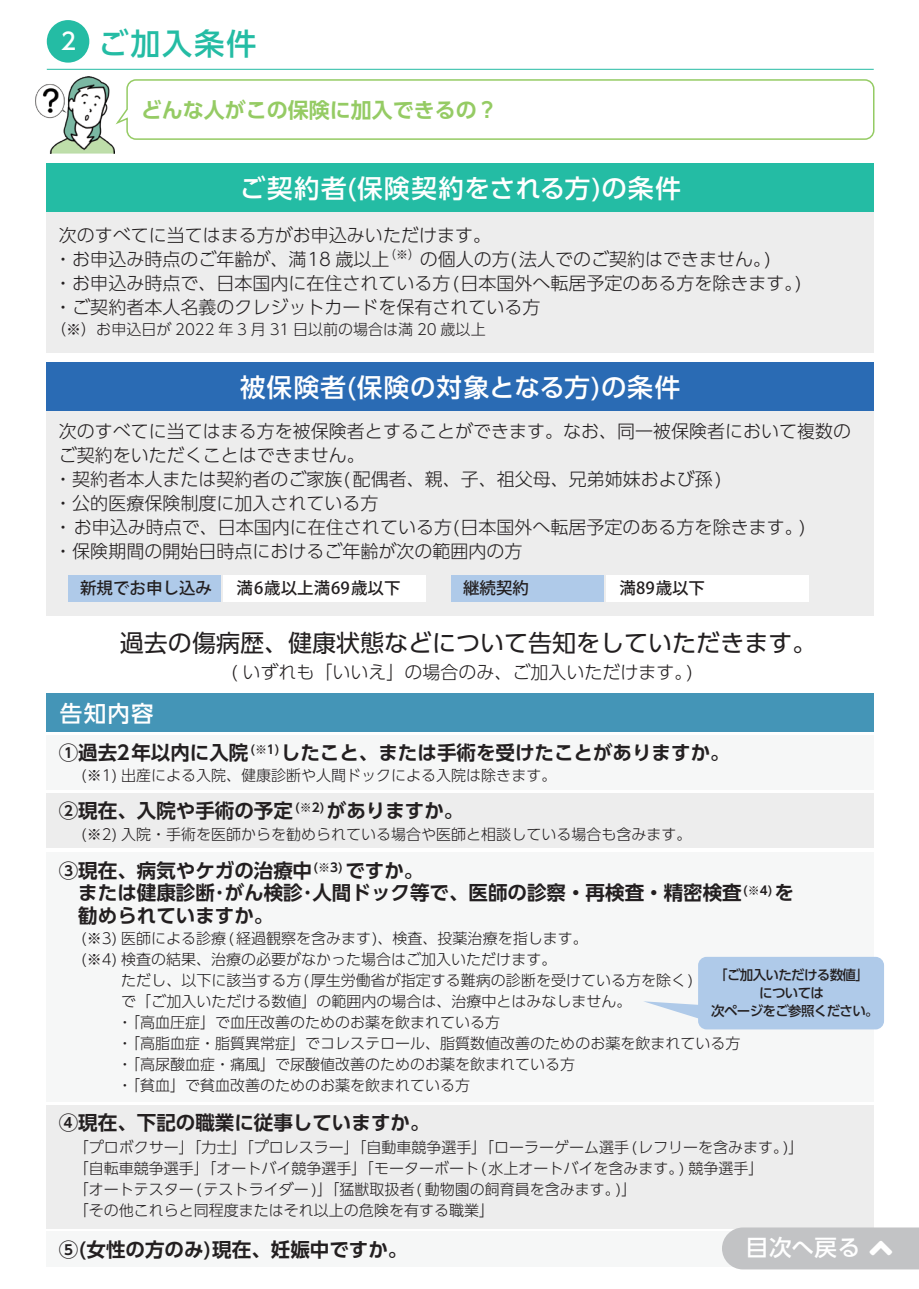
<style>
.page{position:relative;width:919px;height:1289px;background:#fff}
.page>*{position:absolute;margin:0;border:0;box-sizing:border-box;transform-origin:0 0}
.t1{font:500 30px "UD Shin Go Pro";letter-spacing:.07em;color:#24bca4}
.t2{font:500 25.5px "UD Shin Go Pro";letter-spacing:.045em;color:#fff}
.t3{font:24px "UD Shin Go Pro";color:#231f20}
.t4{font:500 22.5px "UD Shin Go Pro";letter-spacing:.035em;color:#fff}
.t5{font:700 21px "UD Shin Go Pro De";color:#95cb64}
.t6{font:700 19.5px/22.5px "UD Shin Go Pro De";color:#231f20}
.t7{font:300 18px/24px "UD Shin Go Pro";color:#231f20}
.t8{font:500 16.5px "Koz Go Pr 6 N";color:#231f20}
.t9{font:300 15px/21px "UD Shin Go Pro";color:#231f20}
.t10{font:500 13.5px/18px "UD Shin Go Pro";letter-spacing:-.05em;color:#231f20;text-align:center}
</style>
<div class="page">
<div style="left:46px;top:208px;width:827px;height:145px;background:#ededed"></div>
<div style="left:46px;top:163px;width:827px;height:49px;background:#24bca4"></div>
<div style="left:46px;top:386px;width:827px;height:230px;background:#ededed"></div>
<div style="left:46px;top:362px;width:827px;height:49px;background:#2a6bb4"></div>
<div style="left:69px;top:575px;width:152px;height:26px;background:#afcae9"></div>
<div style="left:46px;top:793px;width:827px;height:55px;background:#ededed"></div>
<div style="left:46px;top:851px;width:827px;height:250px;background:#f6f7f7"></div>
<div style="left:46px;top:735px;width:827px;height:55px;background:#f6f7f7"></div>
<div style="left:46px;top:693px;width:827px;height:38px;background:#4495b7"></div>
<div style="left:46px;top:1104px;width:827px;height:124px;background:#ededed"></div>
<div style="left:46px;top:1231px;width:827px;height:35px;background:#f6f7f7"></div>
<div style="left:223px;top:575px;width:203px;height:26px;background:#fff"></div>
<div style="left:451px;top:575px;width:153px;height:26px;background:#afcae9"></div>
<div style="left:606px;top:575px;width:203px;height:26px;background:#fff"></div>
<div style="left:698px;top:956px;width:186px;height:73px;background:#afcae9;border-radius:9px"></div>
<svg style="left:644px;top:1001px;width:54px;height:18px"></svg>
<svg style="left:115px;top:79px;width:760px;height:61px"></svg>
<hr style="left:47px;top:69px;width:826px;height:1px;background:#24bca4">
<div style="left:47px;top:20px;width:42px;height:43px;background:#24bca4;border-radius:50%"></div>
<img style="left:36px;top:76px;width:78px;height:77px">
<div style="left:722px;top:1227px;width:196px;height:42px;background:#c2c3c5"></div>
<h1 class="t1" style="left:61px;top:20px;width:197px"><sup>2</sup> ご加入条件</h1>
<h3 class="t5" style="left:141px;top:93px;width:358px">どんな人がこの保険に加入できるの？</h3>
<h2 class="t2" style="left:240px;top:167px;width:442px">ご契約者(保険契約をされる方)の条件</h2>
<p class="t7" style="left:54px;top:222px;width:749px">次のすべてに当てはまる方がお申込みいただけます。<br>・お申込み時点のご年齢が、満18 歳以上<sup>（※）</sup>の個人の方(法人でのご契約はできません。)<br>・お申込み時点で、日本国内に在住されている方(日本国外へ転居予定のある方を除きます。)・ご契約者本人名義のクレジットカードを保有されている方</p>
<p class="t9" style="left:51px;top:319px;width:436px">（※）お申込日が 2022 年 3 月 31 日以前の場合は満 20 歳以上</p>
<h2 class="t2" style="left:240px;top:366px;width:441px">被保険者(保険の対象となる方)の条件</h2>
<p class="t7" style="left:54px;top:419px;width:798px">次のすべてに当てはまる方を被保険者とすることができます。なお、同一被保険者において複数のご契約をいただくことはできません。<br>・契約者本人または契約者のご家族(配偶者、親、子、祖父母、兄弟姉妹および孫)<br>・公的医療保険制度に加入されている方<br>・ お申込み時点で、日本国内に在住されている方(日本国外へ転居予定のある方を除きます。)<br>・保険期間の開始日時点におけるご年齢が次の範囲内の方</p>
<p class="t8" style="left:80px;top:579px;width:134px">新規でお申し込み</p>
<p class="t8" style="left:236px;top:579px;width:166px">満6歳以上満69歳以下</p>
<p class="t8" style="left:463px;top:579px;width:67px">継続契約</p>
<p class="t8" style="left:619px;top:579px;width:87px">満89歳以下</p>
<h3 class="t3" style="left:120px;top:624px;width:697px">過去の傷病歴、健康状態などについて告知をしていただきます。</h3>
<p class="t7" style="left:231px;top:659px;width:463px">( いずれも「いいえ」の場合のみ、ご加入いただけます。)</p>
<h3 class="t4" style="left:60px;top:694px;width:95px">告知内容</h3>
<h3 class="t6" style="left:59px;top:740px;width:672px">①過去2年以内に入院 <sup>(※1)</sup>したこと、または手術を受けたことがありますか。</h3>
<p class="t9" style="left:81px;top:764px;width:476px">(※1) 出産による入院、健康診断や人間ドックによる入院は除きます。</p>
<h3 class="t6" style="left:59px;top:799px;width:406px">②現在、入院や手術の予定 <sup>(※2)</sup> がありますか。</h3>
<p class="t9" style="left:81px;top:822px;width:611px">(※2) 入院・手術を医師からを勧められている場合や医師と相談している場合も含みます。</p>
<h3 class="t6" style="left:59px;top:858px;width:736px">③現在、病気やケガの治療中<sup>(※3)</sup> ですか。<br>　または健康診断･がん検診･人間ドック等で、医師の診察・再検査・精密検査<sup>(※4)</sup> を　勧められていますか。</h3>
<p class="t9" style="left:81px;top:927px;width:568px">(※3) 医師による診療(経過観察を含みます)、検査、投薬治療を指します。　　　　(※4) 検査の結果、治療の必要がなかった場合はご加入いただけます。</p>
<p class="t9" style="left:117px;top:969px;width:624px">ただし、以下に該当する方(厚生労働省が指定する難病の診断を受けている方を除く)<br>で「ご加入いただける数値」の範囲内の場合は、治療中とはみなしません。<br>・「高血圧症」で血圧改善のためのお薬を飲まれている方<br>・「高脂血症・脂質異常症」でコレステロール、脂質数値改善のためのお薬を飲まれている方・「高尿酸血症・痛風」で尿酸値改善のためのお薬を飲まれている方<br>・「貧血」で貧血改善のためのお薬を飲まれている方</p>
<h3 class="t6" style="left:59px;top:1110px;width:372px">④現在、下記の職業に従事していますか。</h3>
<p class="t9" style="left:74px;top:1135px;width:731px">「プロボクサー」「力士」「プロレスラー」「自動車競争選手」「ローラーゲーム選手(レフリーを含みます。)」「自転車競争選手」「オートバイ競争選手」「モーターボート(水上オートバイを含みます。) 競争選手」<br>「オートテスター(テストライダー )」「猛獣取扱者( 動物園の飼育員を含みます。)」<br>「その他これらと同程度またはそれ以上の危険を有する職業」</p>
<h3 class="t6" style="left:59px;top:1237px;width:350px">⑤(女性の方のみ)現在、妊娠中ですか。</h3>
<p class="t10" style="left:711px;top:965px;width:169px">「ご加入いただける数値」については<br>次ページをご参照ください。</p>
<h3 class="t4" style="left:745px;top:1229px;width:116px">目次へ戻る</h3>
</div>
